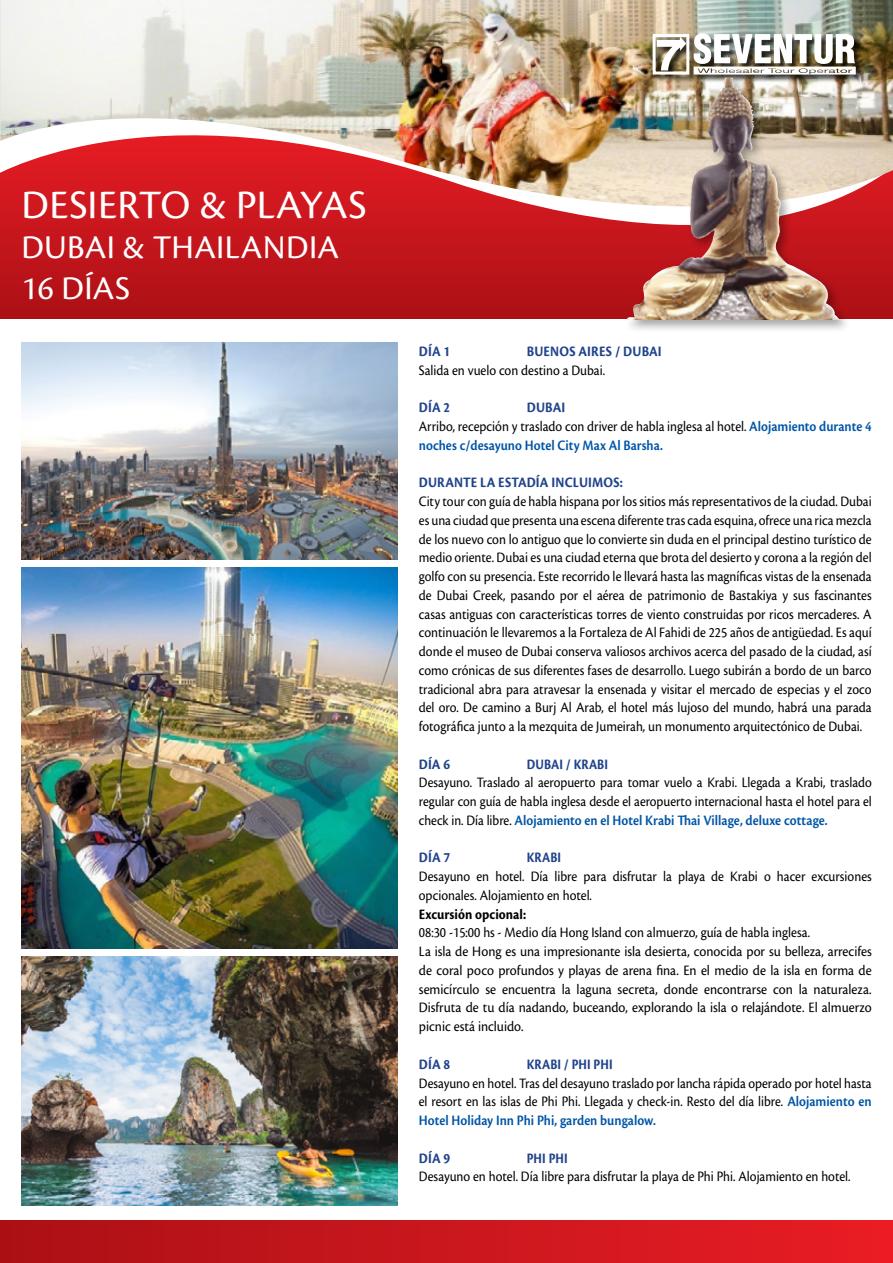
<style>
.page{position:relative;width:893px;height:1263px;background:#fff}
.page>*{position:absolute;margin:0;border:0;box-sizing:border-box;transform-origin:0 0}
.t1{font:42px "Cronos Pro";letter-spacing:.005em;color:#fff}
.t2{font:34.5px/40.5px "Cronos Pro";letter-spacing:.01em;color:#fff}
.t3{font:15px/18.8px "Cronos Pro";color:#000;scale:.9 1}
.t4{font:15px/18.8px "Cronos Pro";color:#000;text-align:justify;scale:.89 1}
.t5{font:700 15px "Cronos Pro";letter-spacing:.01em;color:#20438b;scale:.9 1}
.t6{font:700 15px "Cronos Pro";letter-spacing:.01em;color:#20438b;scale:.85 1}
.t7{font:700 15px "Cronos Pro";color:#000;scale:.9 1}
.s1{font-weight:700;color:#20438b}
.s2{font-weight:600;color:#0055a7}
</style>
<div class="page">
<div style="left:0;top:125px;width:893px;height:194px;background:#b21117"></div>
<div style="left:0;top:246px;width:893px;height:29px;background:#be141b"></div>
<img style="left:0;top:0;width:893px;height:246px">
<div style="left:0;top:1220px;width:893px;height:43px;background:linear-gradient(to right,#ab1016,#ea1d25)"></div>
<img style="left:21px;top:342px;width:377px;height:217px">
<img style="left:21px;top:957px;width:377px;height:248px">
<div style="left:653px;top:34px;width:211px;height:49px;background:#000;opacity:.77"></div>
<div style="left:653px;top:34px;width:36px;height:41px;border:3px solid #fff"></div>
<svg style="left:657px;top:37px;width:29px;height:33px"></svg>
<img style="left:694px;top:33px;width:162px;height:42px">
<img style="left:21px;top:568px;width:377px;height:380px">
<div style="left:624px;top:74px;width:227px;height:259px;background:#000;opacity:.35"></div>
<img style="left:701px;top:78px;width:24px;height:91px">
<h1 class="t1" style="left:21px;top:181px;width:347px">desierto &amp; playas</h1>
<h2 class="t2" style="left:21px;top:227px;width:319px">dubai &amp; thailandia<br>16 días</h2>
<p class="t5" style="left:419px;top:343px;width:36px">DÍA 1</p>
<p class="t5" style="left:527px;top:343px;width:151px">BUENOS AIRES / DUBAI</p>
<p class="t3" style="left:419px;top:361px;width:208px">Salida en vuelo con destino a Dubai.</p>
<p class="t5" style="left:419px;top:399px;width:36px">DÍA 2</p>
<p class="t3" style="left:419px;top:398px;width:505px;text-indent:108px"><span class="s1">DUBAI<br></span>Arribo, recepción y traslado con driver de habla inglesa al hotel. <span class="s2">Alojamiento durante 4 noches c/desayuno Hotel City Max Al Barsha.</span></p>
<p class="t5" style="left:419px;top:474px;width:228px">DURANTE LA ESTADÍA INCLUIMOS:</p>
<p class="t3" style="left:419px;top:492px;width:505px;text-align:justify">City tour con guía de habla hispana por los sitios más representativos de la ciudad. Dubai es una ciudad que presenta una escena diferente tras cada esquina, ofrece una rica mezcla de los nuevo con lo antiguo que lo convierte sin duda en el principal destino turístico de medio oriente. Dubai es una ciudad eterna que brota del desierto y corona a la región del golfo con su presencia. Este recorrido le llevará hasta las magníficas vistas de la ensenada de Dubai Creek, pasando por el aérea de patrimonio de Bastakiya y sus fascinantes casas antiguas con características torres de viento construidas por ricos mercaderes. A continuación le llevaremos a la Fortaleza de Al Fahidi de 225 años de antigüedad. Es aquí donde el museo de Dubai conserva valiosos archivos acerca del pasado de la ciudad, así como crónicas de sus diferentes fases de desarrollo. Luego subirán a bordo de un barco tradicional abra para atravesar la ensenada y visitar el mercado de especias y el zoco del oro. De camino a Burj Al Arab, el hotel más lujoso del mundo, habrá una parada fotográfica junto a la mezquita de Jumeirah, un monumento arquitectónico de Dubai.</p>
<p class="t5" style="left:419px;top:755px;width:36px">DÍA 6</p>
<p class="t6" style="left:527px;top:755px;width:97px">DUBAI / KRABI</p>
<p class="t4" style="left:419px;top:773px;width:510px">Desayuno. Traslado al aeropuerto para tomar vuelo a Krabi. Llegada a Krabi, traslado regular con guía de habla inglesa desde el aeropuerto internacional hasta el hotel para el check in. Día libre. <span class="s2">Alojamiento en el Hotel Krabi Thai Village, deluxe cottage.</span></p>
<p class="t5" style="left:419px;top:849px;width:36px">DÍA 7</p>
<p class="t6" style="left:527px;top:849px;width:42px">KRABI</p>
<p class="t3" style="left:419px;top:867px;width:505px">Desayuno en hotel. Día libre para disfrutar la playa de Krabi o hacer excursiones opcionales. Alojamiento en hotel.</p>
<p class="t7" style="left:419px;top:905px;width:121px">EXCURSIÓN OPCIONAL:</p>
<p class="t3" style="left:419px;top:923px;width:505px">08:30 -15:00 hs - Medio día Hong Island con almuerzo, guía de habla inglesa.<br>La isla de Hong es una impresionante isla desierta, conocida por su belleza, arrecifes de coral poco profundos y playas de arena fina. En el medio de la isla en forma de semicírculo se encuentra la laguna secreta, donde encontrarse con la naturaleza.<br>Disfruta de tu día nadando, buceando, explorando la isla o relajándote. El almuerzo picnic está incluido.</p>
<p class="t5" style="left:419px;top:1055px;width:36px">DÍA 8</p>
<p class="t6" style="left:527px;top:1055px;width:100px">KRABI / PHI PHI</p>
<p class="t4" style="left:419px;top:1073px;width:510px">Desayuno en hotel. Tras del desayuno traslado por lancha rápida operado por hotel hasta el resort en las islas de Phi Phi. Llegada y check-in. Resto del día libre. <span class="s2">Alojamiento en Hotel Holiday Inn Phi Phi, garden bungalow.</span></p>
<p class="t5" style="left:419px;top:1149px;width:36px">DÍA 9</p>
<p class="t6" style="left:527px;top:1149px;width:48px">PHI PHI</p>
<p class="t3" style="left:419px;top:1167px;width:481px">Desayuno en hotel. Día libre para disfrutar la playa de Phi Phi. Alojamiento en hotel.</p>
</div>
